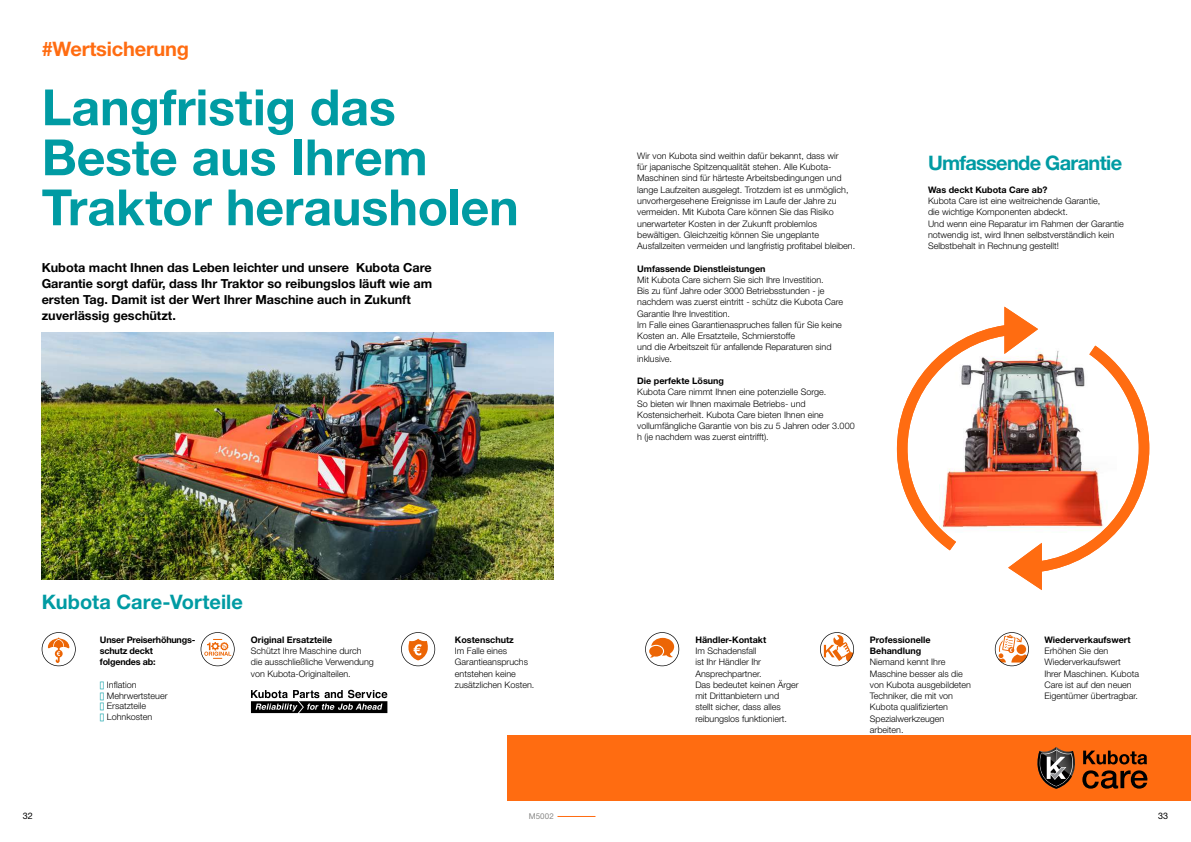
<style>
.page{position:relative;width:1191px;height:842px;background:#fff}
.page>*{position:absolute;margin:0;border:0;box-sizing:border-box;transform-origin:0 0}
.t1{font:700 50px/50px "Helvetica Neue LT Std";letter-spacing:-.005em;color:#009ba3}
.t2{font:700 20px "Helvetica Neue LT Pro";letter-spacing:.005em;color:#009ba3}
.t3{font:700 20px "Helvetica Neue LT Pro";letter-spacing:-.03em;color:#009ba3}
.t4{font:700 20px "Helvetica Neue LT Std";letter-spacing:-.01em;color:#ff6c11}
.t5{font:700 12.5px/16px "Helvetica Neue LT Std";color:#000}
.t6{font:300 9px/11.2px "Helvetica Neue LT Pro";color:#000}
.t7{font:700 9px/11.2px "Helvetica Neue LT Pro";color:#000}
.t8{font:700 9px/11.2px "Helvetica Neue LT Pro";letter-spacing:-.02em;color:#000}
.t9{font:9px "Helvetica Neue LT Pro";color:#000}
.t10{font:8px "Helvetica Neue LT Pro";letter-spacing:.01em;color:#878786}
.s1{color:#009ba3}
</style>
<div class="page">
<hr style="left:557px;top:816px;width:38px;height:1px;background:#ff6c11">
<img style="left:42px;top:332px;width:512px;height:247px">
<div style="left:507px;top:736px;width:684px;height:65px;background:#ff6c11"></div>
<svg style="left:1037px;top:747px;width:38px;height:42px"></svg>
<svg style="left:1082px;top:770px;width:66px;height:19px"></svg>
<svg style="left:1083px;top:751px;width:64px;height:13px"></svg>
<img style="left:897px;top:307px;width:252px;height:283px">
<svg style="left:201px;top:632px;width:34px;height:34px"></svg>
<svg style="left:645px;top:632px;width:34px;height:34px"></svg>
<svg style="left:401px;top:632px;width:34px;height:34px"></svg>
<svg style="left:994px;top:632px;width:35px;height:34px"></svg>
<svg style="left:820px;top:632px;width:34px;height:34px"></svg>
<svg style="left:42px;top:632px;width:34px;height:34px"></svg>
<svg style="left:251px;top:690px;width:136px;height:23px"></svg>
<h2 class="t4" style="left:42px;top:36px;width:149px">#Wertsicherung</h2>
<h1 class="t1" style="left:42px;top:81px;width:478px">Langfristig das<br>Beste aus Ihrem<br>Traktor herausholen</h1>
<h3 class="t5" style="left:42px;top:259px;width:392px">Kubota macht Ihnen das Leben leichter und unsere Kubota Care Garantie sorgt dafür, dass Ihr Traktor so reibungslos läuft wie am ersten Tag. Damit ist der Wert Ihrer Maschine auch in Zukunft zuverlässig geschützt.</h3>
<h2 class="t2" style="left:42px;top:590px;width:203px">Kubota Care-Vorteile</h2>
<p class="t8" style="left:100px;top:634px;width:97px">Unser Preiserhöhungs&shy;schutz deckt folgendes ab:</p>
<p class="t6" style="left:100px;top:679px;width:38px"><span class="s1">■</span> Inflation</p>
<p class="t6" style="left:100px;top:690px;width:69px"><span class="s1">■</span> Mehrwertsteuer</p>
<p class="t6" style="left:100px;top:700px;width:48px"><span class="s1">■</span> Ersatzteile</p>
<p class="t6" style="left:100px;top:711px;width:54px"><span class="s1">■</span> Lohnkosten</p>
<p class="t7" style="left:251px;top:634px;width:83px">Original Ersatzteile</p>
<p class="t6" style="left:251px;top:645px;width:124px">Schützt Ihre Maschine durch die ausschließliche Verwendung von Kubota-Originalteilen.</p>
<p class="t7" style="left:455px;top:634px;width:61px">Kostenschutz</p>
<p class="t6" style="left:455px;top:645px;width:81px">Im Falle eines<br>Garantieanspruchs entstehen keine zusätzlichen Kosten.</p>
<p class="t6" style="left:637px;top:150px;width:220px">Wir von Kubota sind weithin dafür bekannt, dass wir<br>für japanische Spitzenqualität stehen. Alle Kubota-Maschinen sind für härteste Arbeitsbedingungen und lange Laufzeiten ausgelegt. Trotzdem ist es unmöglich, unvorhergesehene Ereignisse im Laufe der Jahre zu vermeiden. Mit Kubota Care können Sie das Risiko unerwarteter Kosten in der Zukunft problemlos bewältigen. Gleichzeitig können Sie ungeplante Ausfallzeiten vermeiden und langfristig profitabel bleiben.</p>
<p class="t7" style="left:637px;top:262px;width:130px">Umfassende Dienstleistungen</p>
<p class="t6" style="left:637px;top:274px;width:208px">Mit Kubota Care sichern Sie sich Ihre Investition.<br>Bis zu fünf Jahre oder 3000 Betriebsstunden - je nachdem was zuerst eintritt - schütz die Kubota Care Garantie Ihre Investition.<br>Im Falle eines Garantienaspruches fallen für Sie keine Kosten an. Alle Ersatzteile, Schmierstoffe<br>und die Arbeitszeit fü r anfallende Reparaturen sind inklusive.</p>
<p class="t7" style="left:637px;top:375px;width:88px">Die perfekte Lösung</p>
<p class="t6" style="left:637px;top:386px;width:219px">Kubota Care nimmt Ihnen eine potenzielle Sorge.<br>So bieten wir Ihnen maximale Betriebs- und Kostensicherheit. Kubota Care bieten Ihnen eine vollumfängliche Garantie von bis zu 5 Jahren oder 3.000 h (je nachdem was zuerst eintrifft).</p>
<h2 class="t3" style="left:928px;top:151px;width:196px">Umfassende Garantie</h2>
<p class="t7" style="left:928px;top:184px;width:121px">Was deckt Kubota Care ab?</p>
<p class="t6" style="left:928px;top:195px;width:197px">Kubota Care ist eine weitreichende Garantie,<br>die wichtige Komponenten abdeckt.<br>Und wenn eine Reparatur im Rahmen der Garantie notwendig ist, wird Ihnen selbstverständlich kein Selbstbehalt in Rechnung gestellt!</p>
<p class="t7" style="left:695px;top:634px;width:72px">Händler-Kontakt</p>
<p class="t6" style="left:695px;top:645px;width:105px">Im Schadensfall<br>ist Ihr Händler Ihr<br>Ansprechpartner.<br>Das bedeutet keinen Ärger mit Drittanbietern und stellt sicher, dass alles reibungslos funktioniert.</p>
<p class="t7" style="left:870px;top:634px;width:62px">Professionelle<br>Behandlung</p>
<p class="t6" style="left:870px;top:656px;width:103px">Niemand kennt Ihre<br>Maschine besser als die von Kubota ausgebildeten<br>Techniker, die mit von<br>Kubota qualifizierten<br>Spezialwerkzeugen arbeiten.</p>
<p class="t7" style="left:1044px;top:634px;width:88px">Wiederverkaufswert</p>
<p class="t6" style="left:1044px;top:645px;width:96px">Erhöhen Sie den<br>Wiederverkaufswert<br>Ihrer Maschinen. Kubota<br>Care ist auf den neuen<br>Eigentümer übertragbar.</p>
<p class="t9" style="left:23px;top:810px;width:12px">32</p>
<p class="t10" style="left:529px;top:811px;width:27px">M5002</p>
<p class="t9" style="left:1158px;top:810px;width:12px">33</p>
</div>
